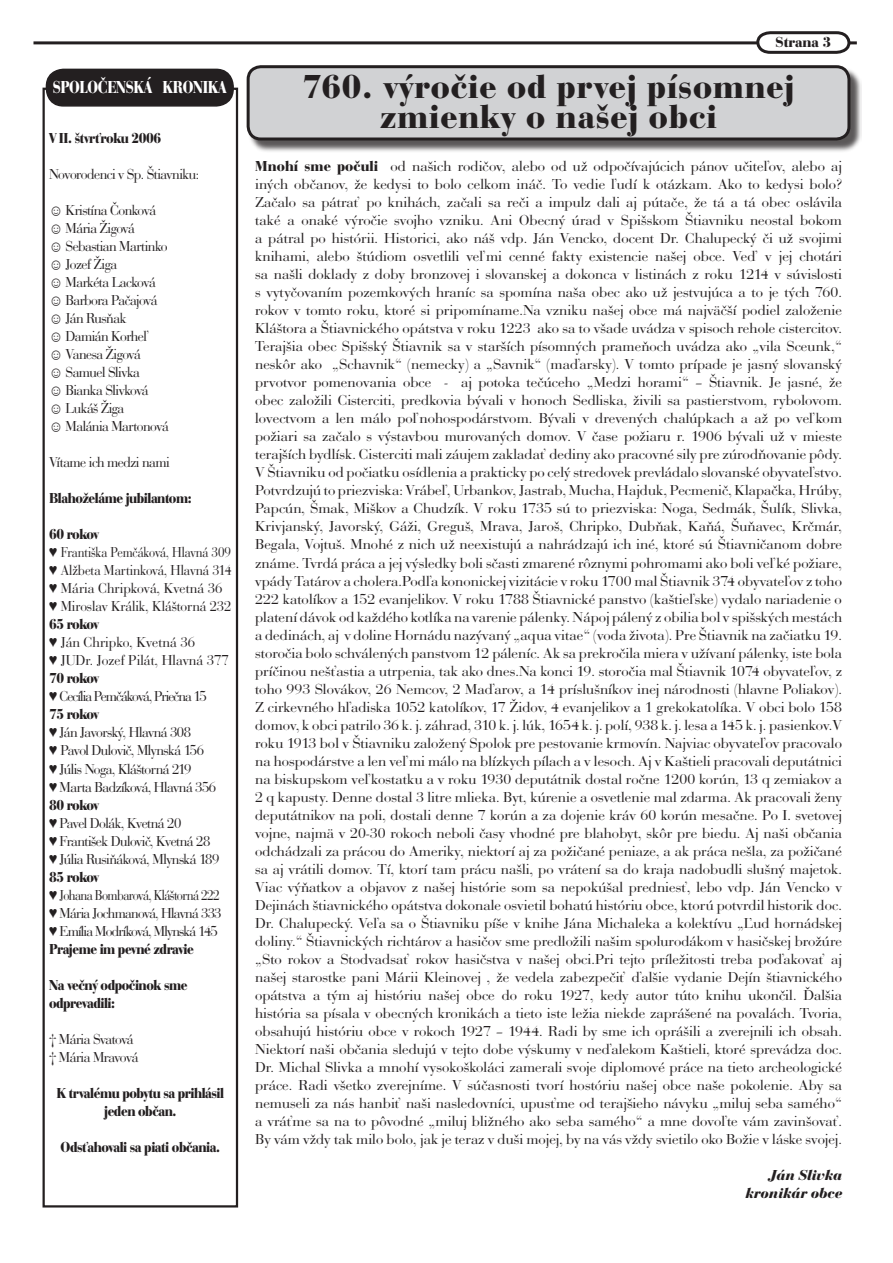
<style>
.page{position:relative;width:893px;height:1263px;background:#fff}
.page>*{position:absolute;margin:0;border:0;box-sizing:border-box;transform-origin:0 0}
.t1{font:700 34.5px/30px "Bauer Bodoni DOT";letter-spacing:.03em;color:#231f20;text-align:center}
.t2{font:700 18px "Bauer Bodoni DOT";letter-spacing:-.02em;color:#fff;scale:.82 1}
.t3{font:15px/18px "Bauer Bodoni DOT";letter-spacing:-.03em;color:#231f20;text-align:justify}
.t4{font:15px/18px "Bauer Bodoni DOT";letter-spacing:-.03em;color:#231f20;scale:.81 1}
.t5{font:15px/18px "Bauer Bodoni DOT";letter-spacing:-.03em;color:#231f20;scale:.91 1}
.t6{font:700 15px/18px "Bauer Bodoni DOT";letter-spacing:-.03em;color:#231f20;scale:.91 1}
.t7{font:italic 700 15px/18px "Bauer Bodoni DOT";letter-spacing:.01em;color:#231f20;text-align:right}
.t8{font:700 15px "Bauer Bodoni DOT";letter-spacing:-.03em;color:#231f20}
.s1{font-weight:700}
.s2{font-family:"Arial";font-weight:900}
</style>
<div class="page">
<hr style="left:33px;top:41px;width:824px;height:3px;background:#231f20">
<svg style="left:755px;top:31px;width:97px;height:21px"></svg>
<div style="left:43px;top:88px;width:195px;height:1119px;border:2px solid #231f20"></div>
<svg style="left:45px;top:68px;width:190px;height:38px;background:#2f2c2d"></svg>
<div style="left:248px;top:66px;width:614px;height:86px;background:#231f20;opacity:.75"></div>
<svg style="left:246px;top:65px;width:606px;height:74px;background:#c4c5c7"></svg>
<p class="t8" style="left:776px;top:33px;width:57px">Strana 3</p>
<p class="t2" style="left:53px;top:77px;width:214px">SPOLOČENSKÁ KRONIKA</p>
<h1 class="t1" style="left:302px;top:72px;width:493px">760. výročie od prvej písomnej zmienky o našej obci</h1>
<p class="t3" style="left:255px;top:158px;width:588px"><span class="s1">Mnohí sme počuli</span> od našich rodičov, alebo od už odpočívajúcich pánov učiteľov, alebo aj iných občanov, že kedysi to bolo celkom ináč. To vedie ľudí k otázkam. Ako to kedysi bolo?<br>Začalo sa pátrať po knihách, začali sa reči a impulz dali aj pútače, že tá a tá obec oslávila také a onaké výročie svojho vzniku. Ani Obecný úrad v Spišskom Štiavniku neostal bokom a pátral po histórii. Historici, ako náš vdp. Ján Vencko, docent Dr. Chalupecký či už svojimi knihami, alebo štúdiom osvetlili veľmi cenné fakty existencie našej obce. Veď v jej chotári sa našli doklady z doby bronzovej i slovanskej a dokonca v listinách z roku 1214 v súvislosti s vytyčovaním pozemkových hraníc sa spomína naša obec ako už jestvujúca a to je tých 760. rokov v tomto roku, ktoré si pripomíname.Na vzniku našej obce má najväčší podiel založenie Kláštora a Štiavnického opátstva v roku 1223 ako sa to všade uvádza v spisoch rehole cistercitov.<br>Terajšia obec Spišský Štiavnik sa v starších písomných prameňoch uvádza ako „vila Sceunk,“ neskôr ako „Schavnik“ (nemecky) a „Savnik“ (maďarsky). V tomto prípade je jasný slovanský prvotvor pomenovania obce - aj potoka tečúceho „Medzi horami“ – Štiavnik. Je jasné, že obec založili Cisterciti, predkovia bývali v honoch Sedliska, živili sa pastierstvom, rybolovom. lovectvom a len málo poľnohospodárstvom. Bývali v drevených chalúpkach a až po veľkom požiari sa začalo s výstavbou murovaných domov. V čase požiaru r. 1906 bývali už v mieste terajších bydlísk. Cisterciti mali záujem zakladať dediny ako pracovné sily pre zúrodňovanie pôdy.<br>V Štiavniku od počiatku osídlenia a prakticky po celý stredovek prevládalo slovanské obyvateľstvo.<br>Potvrdzujú to priezviska: Vrábeľ, Urbankov, Jastrab, Mucha, Hajduk, Pecmenič, Klapačka, Hrúby, Papcún, Šmak, Miškov a Chudzík. V roku 1735 sú to priezviska: Noga, Sedmák, Šulík, Slivka, Krivjanský, Javorský, Gáži, Greguš, Mrava, Jaroš, Chripko, Dubňak, Kaňá, Šuňavec, Krčmár, Begala, Vojtuš. Mnohé z nich už neexistujú a nahrádzajú ich iné, ktoré sú Štiavničanom dobre známe. Tvrdá práca a jej výsledky boli sčasti zmarené rôznymi pohromami ako boli veľké požiare, vpády Tatárov a cholera.Podľa kononickej vizitácie v roku 1700 mal Štiavnik 374 obyvateľov z toho 222 katolíkov a 152 evanjelikov. V roku 1788 Štiavnické panstvo (kaštieľske) vydalo nariadenie o platení dávok od každého kotlíka na varenie pálenky. Nápoj pálený z obilia bol v spišských mestách a dedinách, aj v doline Hornádu nazývaný „aqua vitae“ (voda života). Pre Štiavnik na začiatku 19. storočia bolo schválených panstvom 12 páleníc. Ak sa prekročila miera v užívaní pálenky, iste bola príčinou nešťastia a utrpenia, tak ako dnes.Na konci 19. storočia mal Štiavnik 1074 obyvateľov, z toho 993 Slovákov, 26 Nemcov, 2 Maďarov, a 14 príslušníkov inej národnosti (hlavne Poliakov).<br>Z cirkevného hľadiska 1052 katolíkov, 17 Židov, 4 evanjelikov a 1 grekokatolíka. V obci bolo 158 domov, k obci patrilo 36 k. j. záhrad, 310 k. j. lúk, 1654 k. j. polí, 938 k. j. lesa a 145 k. j. pasienkov.V roku 1913 bol v Štiavniku založený Spolok pre pestovanie krmovín. Najviac obyvateľov pracovalo na hospodárstve a len veľmi málo na blízkych pílach a v lesoch. Aj v Kaštieli pracovali deputátnici na biskupskom veľkostatku a v roku 1930 deputátnik dostal ročne 1200 korún, 13 q zemiakov a 2 q kapusty. Denne dostal 3 litre mlieka. Byt, kúrenie a osvetlenie mal zdarma. Ak pracovali ženy deputátnikov na poli, dostali denne 7 korún a za dojenie kráv 60 korún mesačne. Po I. svetovej vojne, najmä v 20-30 rokoch neboli časy vhodné pre blahobyt, skôr pre biedu. Aj naši občania odchádzali za prácou do Ameriky, niektorí aj za požičané peniaze, a ak práca nešla, za požičané sa aj vrátili domov. Tí, ktorí tam prácu našli, po vrátení sa do kraja nadobudli slušný majetok.<br>Viac výňatkov a objavov z našej histórie som sa nepokúšal predniesť, lebo vdp. Ján Vencko v Dejinách štiavnického opátstva dokonale osvietil bohatú históriu obce, ktorú potvrdil historik doc.<br>Dr. Chalupecký. Veľa sa o Štiavniku píše v knihe Jána Michaleka a kolektívu „Ľud hornádskej doliny.“ Štiavnických richtárov a hasičov sme predložili našim spolurodákom v hasičskej brožúre „Sto rokov a Stodvadsať rokov hasičstva v našej obci.Pri tejto príležitosti treba poďakovať aj našej starostke pani Márii Kleinovej , že vedela zabezpečiť ďalšie vydanie Dejín štiavnického opátstva a tým aj históriu našej obce do roku 1927, kedy autor túto knihu ukončil. Ďalšia história sa písala v obecných kronikách a tieto iste ležia niekde zaprášené na povalách. Tvoria, obsahujú históriu obce v rokoch 1927 – 1944. Radi by sme ich oprášili a zverejnili ich obsah.<br>Niektorí naši občania sledujú v tejto dobe výskumy v neďalekom Kaštieli, ktoré sprevádza doc.<br>Dr. Michal Slivka a mnohí vysokoškoláci zamerali svoje diplomové práce na tieto archeologické práce. Radi všetko zverejníme. V súčasnosti tvorí hostóriu našej obce naše pokolenie. Aby sa nemuseli za nás hanbiť naši nasledovníci, upusťme od terajšieho návyku „miluj seba samého“ a vráťme sa na to pôvodné „miluj bližného ako seba samého“ a mne dovoľte vám zavinšovať.<br>By vám vždy tak milo bolo, jak je teraz v duši mojej, by na vás vždy svietilo oko Božie v láske svojej.</p>
<p class="t7" style="left:745px;top:1166px;width:98px">Ján Slivka kronikár obce</p>
<p class="t6" style="left:49px;top:129px;width:125px">V II. štvrťroku 2006</p>
<p class="t5" style="left:49px;top:166px;width:166px">Novorodenci v Sp. Štiavniku:</p>
<p class="t5" style="left:49px;top:202px;width:133px"><span class="s2">☺</span> Kristína Čonková <span class="s2">☺</span> Mária Žigová<br><span class="s2">☺</span> Sebastian Martinko <span class="s2">☺</span> Jozef Žiga<br><span class="s2">☺</span> Markéta Lacková <span class="s2">☺</span> Barbora Pačajová <span class="s2">☺</span> Ján Rusňak<br><span class="s2">☺</span> Damián Korheľ<br><span class="s2">☺</span> Vanesa Žigová<br><span class="s2">☺</span> Samuel Slivka<br><span class="s2">☺</span> Bianka Slivková<br><span class="s2">☺</span> Lukáš Žiga<br><span class="s2">☺</span> Malánia Martonová</p>
<p class="t5" style="left:49px;top:454px;width:134px">Vítame ich medzi nami</p>
<p class="t6" style="left:49px;top:489px;width:158px">Blahoželáme jubilantom:</p>
<p class="t4" style="left:49px;top:526px;width:227px"><span class="s1">60 rokov<br></span><span class="s2">♥</span> Františka Pemčáková, Hlavná 309 <span class="s2">♥</span> Alžbeta Martinková, Hlavná 314 <span class="s2">♥</span> Mária Chripková, Kvetná 36 <span class="s2">♥</span> Miroslav Králik, Kláštorná 232<br><span class="s1">65 rokov<br></span><span class="s2">♥</span> Ján Chripko, Kvetná 36<br><span class="s2">♥</span> JUDr. Jozef Pilát, Hlavná 377<br><span class="s1">70 rokov<br></span><span class="s2">♥</span> Cecília Pemčáková, Priečna 15<br><span class="s1">75 rokov<br></span><span class="s2">♥</span> Ján Javorský, Hlavná 308<br><span class="s2">♥</span> Pavol Dulovič, Mlynská 156<br><span class="s2">♥</span> Júlis Noga, Kláštorná 219<br><span class="s2">♥</span> Marta Badzíková, Hlavná 356<br><span class="s1">80 rokov<br></span><span class="s2">♥</span> Pavel Dolák, Kvetná 20<br><span class="s2">♥</span> František Dulovič, Kvetná 28<br><span class="s2">♥</span> Júlia Rusiňáková, Mlynská 189<br><span class="s1">85 rokov<br></span><span class="s2">♥</span> Johana Bombarová, Kláštorná 222 <span class="s2">♥</span> Mária Jochmanová, Hlavná 333 <span class="s2">♥</span> Emília Modríková, Mlynská 145<br><span class="s1">Prajeme im pevné zdravie</span></p>
<p class="t6" style="left:49px;top:975px;width:154px">Na večný odpočinok sme odprevadili:</p>
<p class="t5" style="left:49px;top:1030px;width:100px">† Mária Svatová † Mária Mravová</p>
<p class="t6" style="left:56px;top:1083px;width:186px;text-align:center">K trvalému pobytu sa prihlásil jeden občan.</p>
<p class="t6" style="left:61px;top:1137px;width:177px">Odsťahovali sa piati občania.</p>
</div>
